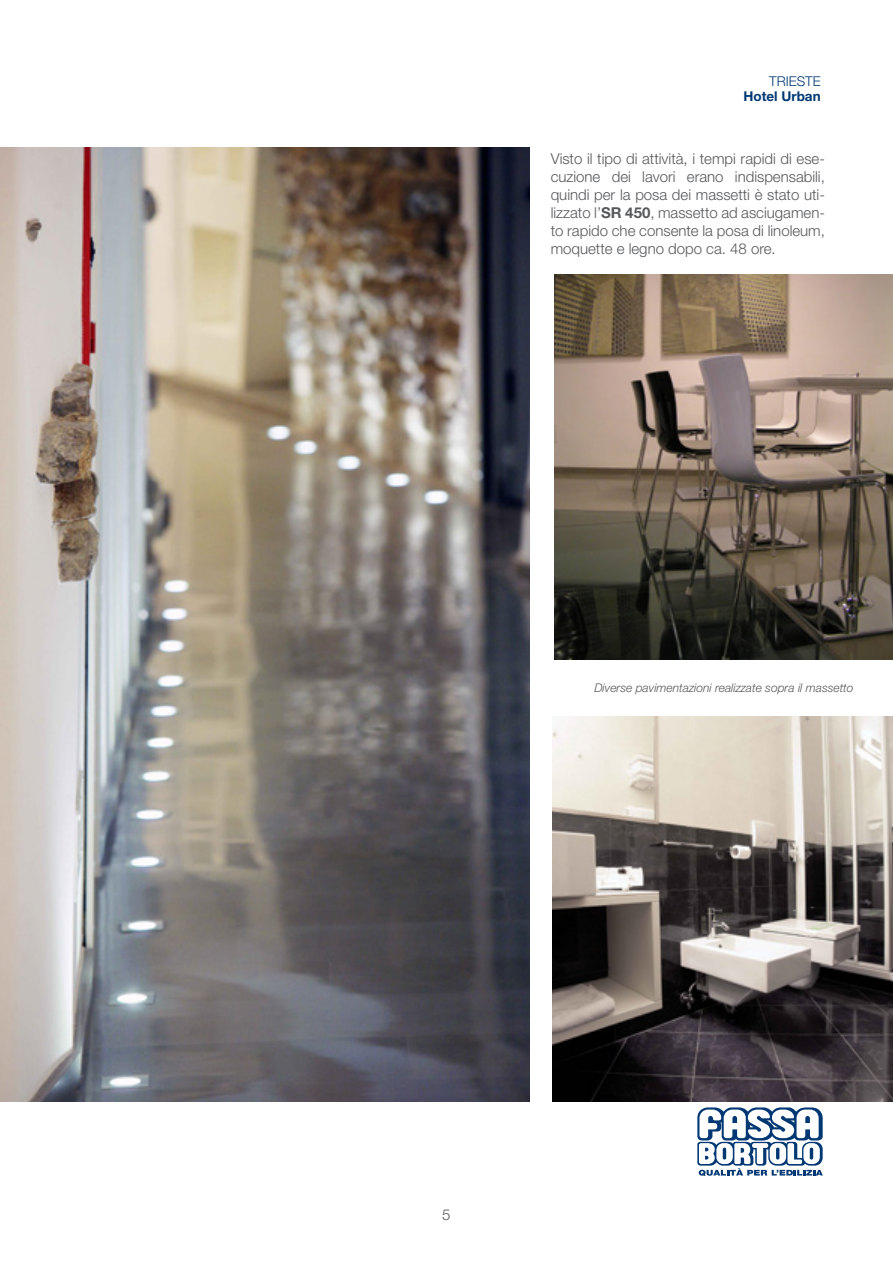
<style>
.page{position:relative;width:893px;height:1263px;background:#fff}
.page>*{position:absolute;margin:0;border:0;box-sizing:border-box;transform-origin:0 0}
.Testo_Normale{font:300 15px/18px "Helvetica Neue LT Std";color:#57585a;text-align:justify}
.t1{font:700 13.5px "Helvetica Neue LT Std";color:#013874}
.t2{font:300 13.5px "Helvetica Neue LT Std";color:#013874}
.Didascalia{font:italic 300 12px "Helvetica Neue LT Std";color:#57585a}
.s1{font-weight:700}
</style>
<div class="page">
<svg style="left:697px;top:1107px;width:126px;height:69px"></svg>
<img style="left:555px;top:274px;width:338px;height:385px">
<img style="left:0;top:147px;width:529px;height:954px">
<img style="left:553px;top:716px;width:340px;height:385px">
<p class="t2" style="left:769px;top:73px;width:53px">TRIESTE</p>
<p class="t1" style="left:743px;top:88px;width:79px">Hotel Urban</p>
<p class="Testo_Normale" style="left:551px;top:149px;width:276px">Visto il tipo di attività, i tempi rapidi di ese&shy;cuzione dei lavori erano indispensabili, quindi per la posa dei massetti è stato uti&shy;lizzato l’<span class="s1">SR 450</span>, massetto ad asciugamen&shy;to rapido che consente la posa di linoleum, moquette e legno dopo ca. 48 ore.</p>
<p class="Didascalia" style="left:594px;top:680px;width:261px">Diverse pavimentazioni realizzate sopra il massetto</p>
<p class="Testo_Normale" style="left:442px;top:1205px;width:10px">5</p>
</div>
